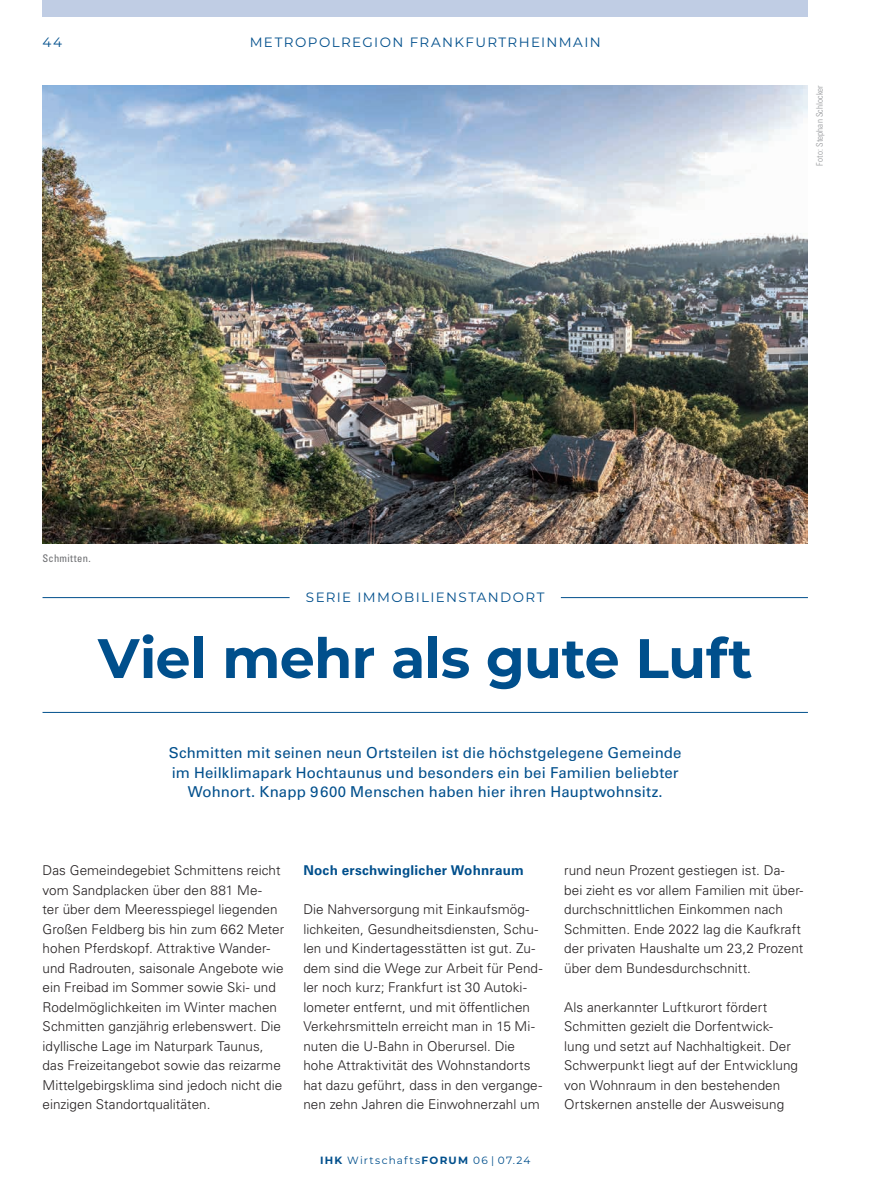
<style>
.page{position:relative;width:893px;height:1191px;background:#fff}
.page>*{position:absolute;margin:0;border:0;box-sizing:border-box;transform-origin:0 0}
.t1{font:700 55.5px "Montserrat";letter-spacing:-.015em;color:#004f8c}
.t2{font:15px/19.5px "Univers LT Pro 55 Roman";letter-spacing:.01em;color:#004f8c;text-align:center}
.t3{font:300 13.5px/19.5px "Univers LT Pro 45";letter-spacing:.005em;color:#231f20}
.t4{font:13.5px "Montserrat";letter-spacing:.105em;color:#004f8c}
.t5{font:700 13.5px "Univers LT Pro 65";letter-spacing:.015em;color:#004f8c}
.t6{font:10.5px "Montserrat";letter-spacing:.125em;color:#004f8c}
.t7{font:condensed 10.5px "Univers LT Pro";letter-spacing:.025em;color:#6c6d70}
.t8{font:300 condensed 9px "Univers LT Std";letter-spacing:.01em;color:#939598}
.s1{font-weight:700}
</style>
<div class="page">
<hr style="left:43px;top:597px;width:765px;height:1px;background:#004f8c">
<div style="left:290px;top:589px;width:271px;height:15px;background:#fff"></div>
<hr style="left:43px;top:712px;width:765px;height:1px;background:#004f8c">
<img style="left:43px;top:85px;width:765px;height:459px">
<div style="left:43px;top:0;width:765px;height:17px;background:#c0cde4"></div>
<p class="t4" style="left:43px;top:33px;width:21px">44</p>
<p class="t4" style="left:250px;top:33px;width:352px">METROPOLREGION FRANKFURTRHEINMAIN</p>
<p class="t8" style="left:814px;top:165px;width:82px;rotate:-90deg">Foto: Stephan Schlocker</p>
<p class="t7" style="left:43px;top:551px;width:50px">Schmitten.</p>
<p class="t4" style="left:306px;top:588px;width:240px">SERIE IMMOBILIENSTANDORT</p>
<h1 class="t1" style="left:98px;top:618px;width:656px">Viel mehr als gute Luft</h1>
<p class="t2" style="left:169px;top:742px;width:514px">Schmitten mit seinen neun Ortsteilen ist die höchstgelegene Gemeinde im Heilklimapark Hochtaunus und besonders ein bei Familien beliebter<br>Wohnort. Knapp 9600 Menschen haben hier ihren Hauptwohnsitz.</p>
<p class="t3" style="left:43px;top:860px;width:243px">Das Gemeindegebiet Schmittens reicht vom Sandplacken über den 881 Me-<br>ter über dem Meeresspiegel liegenden Großen Feldberg bis hin zum 662 Meter hohen Pferdskopf. Attraktive Wander&shy;und Radrouten, saisonale Angebote wie ein Freibad im Sommer sowie Ski- und Rodelmöglichkeiten im Winter machen Schmitten ganzjährig erlebenswert. Die idyllische Lage im Naturpark Taunus, das Freizeitangebot sowie das reizarme Mittelgebirgsklima sind jedoch nicht die einzigen Standortqualitäten.</p>
<p class="t5" style="left:303px;top:861px;width:222px">Noch erschwinglicher Wohnraum</p>
<p class="t3" style="left:303px;top:899px;width:241px">Die Nahversorgung mit Einkaufsmög&shy;lichkeiten, Gesundheitsdiensten, Schu&shy;len und Kindertagesstätten ist gut. Zu&shy;dem sind die Wege zur Arbeit für Pend&shy;ler noch kurz; Frankfurt ist 30 Autoki&shy;lometer entfernt, und mit öffentlichen Verkehrsmitteln erreicht man in 15 Mi&shy;nuten die U-Bahn in Oberursel. Die hohe Attraktivität des Wohnstandorts hat dazu geführt, dass in den vergange&shy;nen zehn Jahren die Einwohnerzahl um</p>
<p class="t6" style="left:320px;top:1152px;width:212px"><span class="s1">IHK</span> Wirtschafts<span class="s1">FORUM</span> 06 | 07.24</p>
<p class="t3" style="left:564px;top:860px;width:241px">rund neun Prozent gestiegen ist. Da&shy;bei zieht es vor allem Familien mit über&shy;durchschnittlichen Einkommen nach Schmitten. Ende 2022 lag die Kaufkraft der privaten Haushalte um 23,2 Prozent über dem Bundesdurchschnitt.</p>
<p class="t3" style="left:564px;top:996px;width:235px">Als anerkannter Luftkurort fördert Schmitten gezielt die Dorfentwick&shy;lung und setzt auf Nachhaltigkeit. Der Schwerpunkt liegt auf der Entwicklung von Wohnraum in den bestehenden Ortskernen anstelle der Ausweisung</p>
</div>
